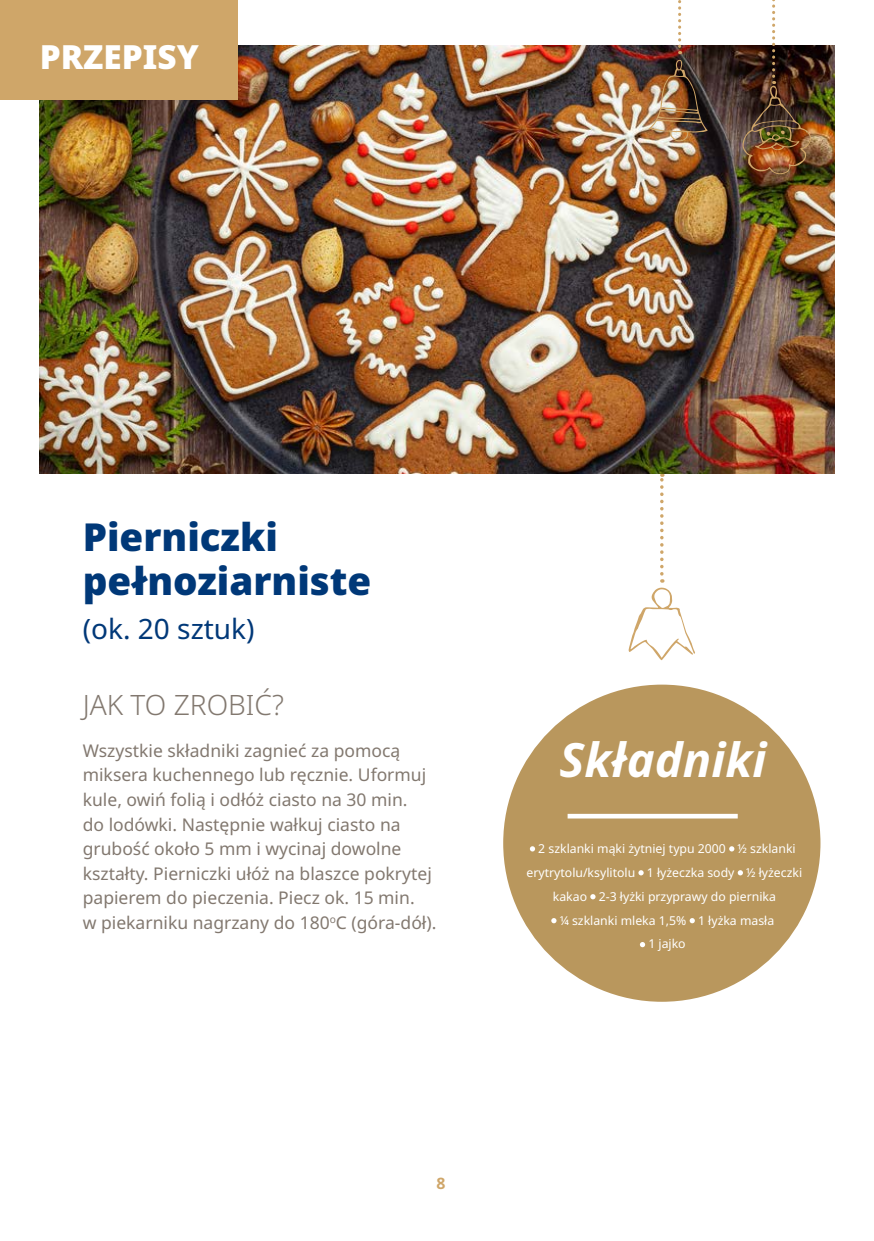
<style>
.page{position:relative;width:874px;height:1241px;background:#fff}
.page>*{position:absolute;margin:0;border:0;box-sizing:border-box;transform-origin:0 0}
.t1{font:italic 700 47.25px "Apis";color:#fff}
.t2{font:900 38.5px/43.8px "Apis";color:#003878}
.t3{font:900 33.25px "Apis";color:#fff}
.t4{font:28px "Apis";color:#003878}
.t5{font:300 28px "Apis";color:#82786f}
.t6{font:17.5px/24.5px "Apis";color:#82786f}
.t7{font:700 15.75px "Apis";color:#cfa669}
.t8{font:12.25px/24px "Apis";color:#fff;text-align:center}
</style>
<div class="page">
<div style="left:503px;top:684px;width:317px;height:317px;background:#b9975d;border-radius:50%"></div>
<div style="left:567px;top:813px;width:170px;height:5px;background:#fff"></div>
<svg style="left:529px;top:846px;width:6px;height:5px"></svg>
<svg style="left:729px;top:846px;width:5px;height:5px"></svg>
<svg style="left:638px;top:870px;width:5px;height:5px"></svg>
<svg style="left:737px;top:870px;width:5px;height:5px"></svg>
<svg style="left:590px;top:894px;width:5px;height:5px"></svg>
<svg style="left:551px;top:918px;width:5px;height:5px"></svg>
<svg style="left:689px;top:918px;width:5px;height:5px"></svg>
<svg style="left:639px;top:942px;width:5px;height:5px"></svg>
<svg style="left:628px;top:473px;width:66px;height:187px"></svg>
<img style="left:40px;top:45px;width:793px;height:428px">
<img style="left:741px;top:0;width:70px;height:174px">
<img style="left:648px;top:0;width:59px;height:141px">
<div style="left:0;top:0;width:238px;height:99px;background:#cfa669"></div>
<h3 class="t3" style="left:40px;top:32px;width:161px">PRZEPISY</h3>
<h2 class="t2" style="left:83px;top:515px;width:290px">Pierniczki pełnoziarniste</h2>
<h3 class="t4" style="left:83px;top:609px;width:173px">(ok. 20 sztuk)</h3>
<h3 class="t5" style="left:83px;top:684px;width:203px">JAK TO ZROBIĆ?</h3>
<p class="t6" style="left:83px;top:738px;width:355px">Wszystkie składniki zagnieć za pomocą miksera kuchennego lub ręcznie. Uformuj kule, owiń folią i odłóż ciasto na 30 min.<br>do lodówki. Następnie wałkuj ciasto na grubość około 5 mm i wycinaj dowolne kształty. Pierniczki ułóż na blaszce pokrytej papierem do pieczenia. Piecz ok. 15 min.<br>w piekarniku nagrzany do 180<sup>o</sup>C (góra-dół).</p>
<h1 class="t1" style="left:559px;top:727px;width:208px">Składniki</h1>
<p class="t8" style="left:526px;top:836px;width:277px">2 szklanki mąki żytniej typu 2000 ½ szklanki erytrytolu/ksylitolu 1 łyżeczka sody ½ łyżeczki kakao 2-3 łyżki przyprawy do piernika<br>¼ szklanki mleka 1,5% 1 łyżka masła<br>1 jajko</p>
<p class="t7" style="left:436px;top:1171px;width:11px">8</p>
</div>
